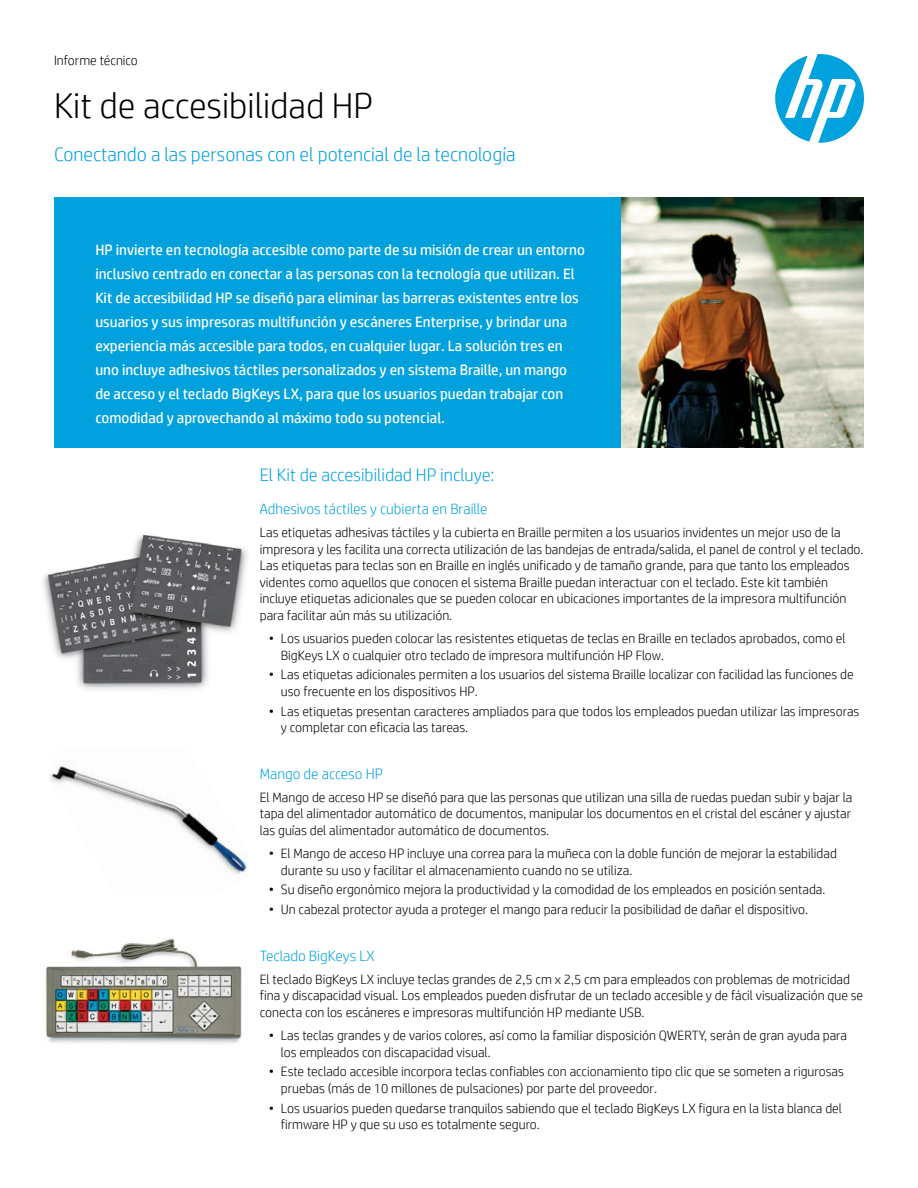
<style>
.page{position:relative;width:918px;height:1188px;background:#fff}
.page>*{position:absolute;margin:0;border:0;box-sizing:border-box;transform-origin:0 0}
.Headline_28_30{font:300 36px "HP Simplified";color:#000}
.Subhead_no_space{font:300 19.5px "HP Simplified";color:#00a1dd}
.Subhead_no_space-2{font:300 18px "HP Simplified";color:#00a1dd}
.Subhead_no_space-3{font:15px/24px "HP Simplified";color:#fff}
.Subhead_no_space-4{font:300 15px "HP Simplified";color:#00a1dd}
.Bullets{font:300 15px "HP Simplified";color:#00a1dd}
.Document_type_12_14{font:300 13.5px/16.5px "HP Simplified";color:#000}
</style>
<div class="page">
<img style="left:45px;top:939px;width:197px;height:105px">
<img style="left:621px;top:197px;width:243px;height:251px">
<div style="left:54px;top:197px;width:567px;height:251px;background:#00a1dd"></div>
<img style="left:42px;top:534px;width:205px;height:156px">
<img style="left:50px;top:766px;width:198px;height:112px">
<svg style="left:775px;top:54px;width:89px;height:89px"></svg>
<p class="Document_type_12_14" style="left:54px;top:52px;width:85px">Informe técnico</p>
<p class="Headline_28_30" style="left:54px;top:82px;width:321px">Kit de accesibilidad HP</p>
<p class="Subhead_no_space" style="left:54px;top:141px;width:463px">Conectando a las personas con el potencial de la tecnología</p>
<p class="Subhead_no_space-3" style="left:95px;top:238px;width:491px">HP invierte en tecnología accesible como parte de su misión de crear un entorno inclusivo centrado en conectar a las personas con la tecnología que utilizan. El Kit de accesibilidad HP se diseñó para eliminar las barreras existentes entre los usuarios y sus impresoras multifunción y escáneres Enterprise, y brindar una experiencia más accesible para todos, en cualquier lugar. La solución tres en uno incluye adhesivos táctiles personalizados y en sistema Braille, un mango de acceso y el teclado BigKeys LX, para que los usuarios puedan trabajar con comodidad y aprovechando al máximo todo su potencial.</p>
<p class="Subhead_no_space-2" style="left:260px;top:463px;width:236px">El Kit de accesibilidad HP incluye:</p>
<p class="Subhead_no_space-4" style="left:260px;top:499px;width:229px">Adhesivos táctiles y cubierta en Braille</p>
<p class="Document_type_12_14" style="left:260px;top:524px;width:605px">Las etiquetas adhesivas táctiles y la cubierta en Braille permiten a los usuarios invidentes un mejor uso de la impresora y les facilita una correcta utilización de las bandejas de entrada/salida, el panel de control y el teclado.<br>Las etiquetas para teclas son en Braille en inglés unificado y de tamaño grande, para que tanto los empleados videntes como aquellos que conocen el sistema Braille puedan interactuar con el teclado. Este kit también incluye etiquetas adicionales que se pueden colocar en ubicaciones importantes de la impresora multifunción para facilitar aún más su utilización.</p>
<p class="Document_type_12_14" style="left:281px;top:630px;width:566px;text-indent:-12px">• Los usuarios pueden colocar las resistentes etiquetas de teclas en Braille en teclados aprobados, como el<br>BigKeys LX o cualquier otro teclado de impresora multifunción HP Flow.</p>
<p class="Document_type_12_14" style="left:281px;top:666px;width:574px;text-indent:-12px">• Las etiquetas adicionales permiten a los usuarios del sistema Braille localizar con facilidad las funciones de uso frecuente en los dispositivos HP.</p>
<p class="Document_type_12_14" style="left:281px;top:702px;width:580px;text-indent:-12px">• Las etiquetas presentan caracteres ampliados para que todos los empleados puedan utilizar las impresoras y completar con eficacia las tareas.</p>
<p class="Bullets" style="left:260px;top:764px;width:125px">Mango de acceso HP</p>
<p class="Document_type_12_14" style="left:260px;top:789px;width:594px;text-align:justify">El Mango de acceso HP se diseñó para que las personas que utilizan una silla de ruedas puedan subir y bajar la tapa del alimentador automático de documentos, manipular los documentos en el cristal del escáner y ajustar las guías del alimentador automático de documentos.</p>
<p class="Document_type_12_14" style="left:281px;top:845px;width:558px;text-indent:-12px">• El Mango de acceso HP incluye una correa para la muñeca con la doble función de mejorar la estabilidad durante su uso y facilitar el almacenamiento cuando no se utiliza.</p>
<p class="Document_type_12_14" style="left:269px;top:881px;width:558px">• Su diseño ergonómico mejora la productividad y la comodidad de los empleados en posición sentada.</p>
<p class="Document_type_12_14" style="left:269px;top:901px;width:541px">• Un cabezal protector ayuda a proteger el mango para reducir la posibilidad de dañar el dispositivo.</p>
<p class="Bullets" style="left:260px;top:946px;width:116px">Teclado BigKeys LX</p>
<p class="Document_type_12_14" style="left:260px;top:971px;width:605px">El teclado BigKeys LX incluye teclas grandes de 2,5 cm x 2,5 cm para empleados con problemas de motricidad fina y discapacidad visual. Los empleados pueden disfrutar de un teclado accesible y de fácil visualización que se conecta con los escáneres e impresoras multifunción HP mediante USB.</p>
<p class="Document_type_12_14" style="left:281px;top:1027px;width:568px;text-indent:-12px">• Las teclas grandes y de varios colores, así como la familiar disposición QWERTY, serán de gran ayuda para los empleados con discapacidad visual.</p>
<p class="Document_type_12_14" style="left:281px;top:1063px;width:565px;text-indent:-12px">• Este teclado accesible incorpora teclas confiables con accionamiento tipo clic que se someten a rigurosas pruebas (más de 10 millones de pulsaciones) por parte del proveedor.</p>
<p class="Document_type_12_14" style="left:281px;top:1099px;width:563px;text-indent:-12px">• Los usuarios pueden quedarse tranquilos sabiendo que el teclado BigKeys LX figura en la lista blanca del firmware HP y que su uso es totalmente seguro.</p>
</div>
